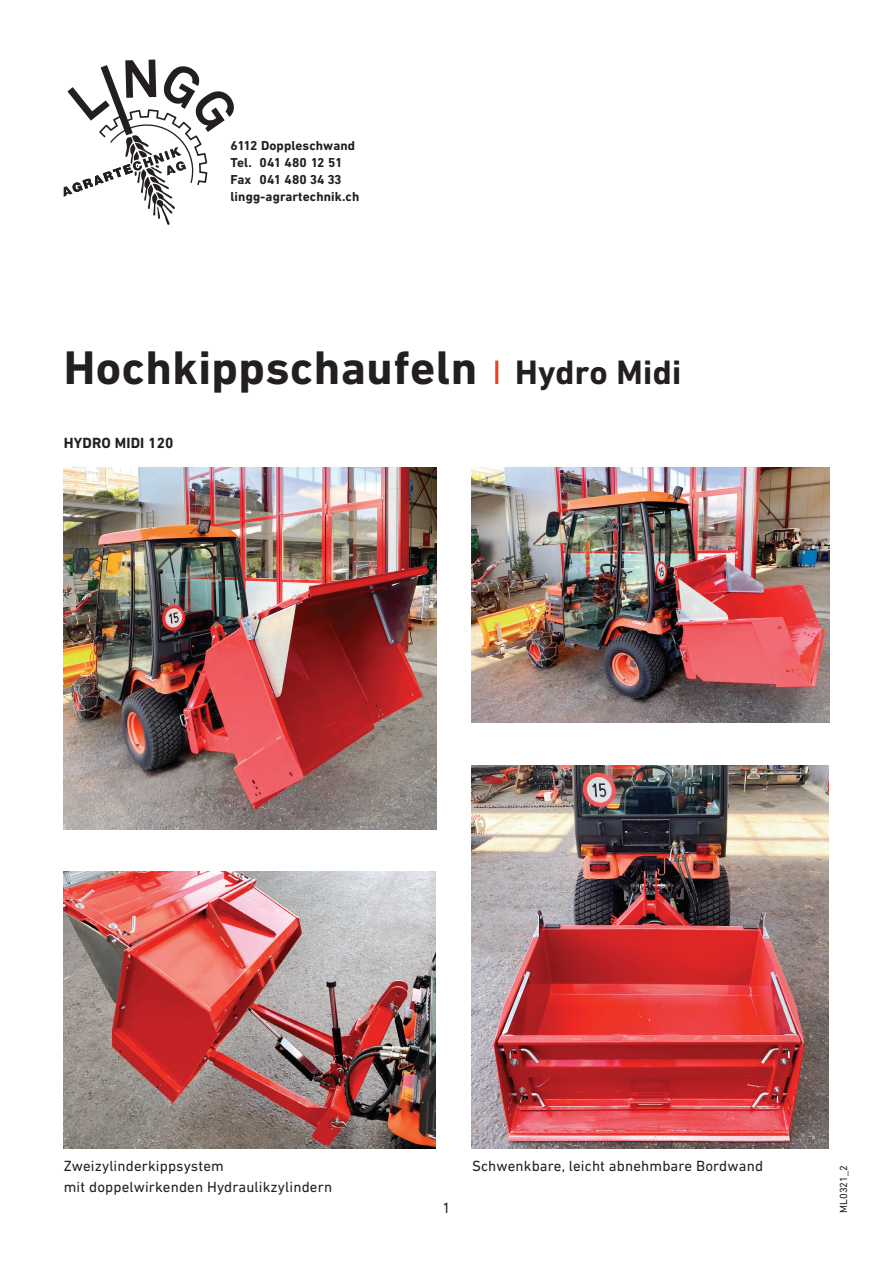
<style>
.page{position:relative;width:893px;height:1263px;background:#fff}
.page>*{position:absolute;margin:0;border:0;box-sizing:border-box;transform-origin:0 0}
.t1{font:700 48px "DIN Next LT Pro";letter-spacing:.01em;color:#231f20}
.t2{font:15px/21.3px "DIN Next LT Pro";letter-spacing:.01em;color:#231f20}
.t3{font:700 15px "DIN Next LT Pro";letter-spacing:.01em;color:#231f20}
.t4{font:700 13.2px/17px "DIN Next LT Pro";letter-spacing:.005em;color:#231f20}
.t5{font:10.5px "DIN Next LT Pro";letter-spacing:.01em;color:#231f20}
.s1{font-weight:400;font-size:34.5px;color:#ef3e22}
.s2{font-size:34.5px}
</style>
<div class="page">
<svg style="left:64px;top:60px;width:170px;height:165px"></svg>
<img style="left:64px;top:468px;width:372px;height:361px">
<img style="left:472px;top:468px;width:357px;height:255px">
<img style="left:64px;top:872px;width:372px;height:276px">
<img style="left:472px;top:765px;width:357px;height:383px">
<p class="t4" style="left:230px;top:137px;width:130px">6112 Doppleschwand<br>Tel. 041 480 12 51<br>Fax 041 480 34 33 lingg-agrartechnik.ch</p>
<h1 class="t1" style="left:64px;top:340px;width:619px">Hochkippschaufeln <span class="s1">I</span> <span class="s2">Hydro Midi</span></h1>
<p class="t3" style="left:64px;top:434px;width:111px">HYDRO MIDI 120</p>
<p class="t2" style="left:64px;top:1155px;width:270px">Zweizylinderkippsystem<br>mit doppelwirkenden Hydraulikzylindern</p>
<p class="t2" style="left:472px;top:1155px;width:293px">Schwenkbare, leicht abnehmbare Bordwand</p>
<p class="t2" style="left:442px;top:1197px;width:10px">1</p>
<p class="t5" style="left:837px;top:1213px;width:49px;rotate:-90deg">ML0321_2</p>
</div>
